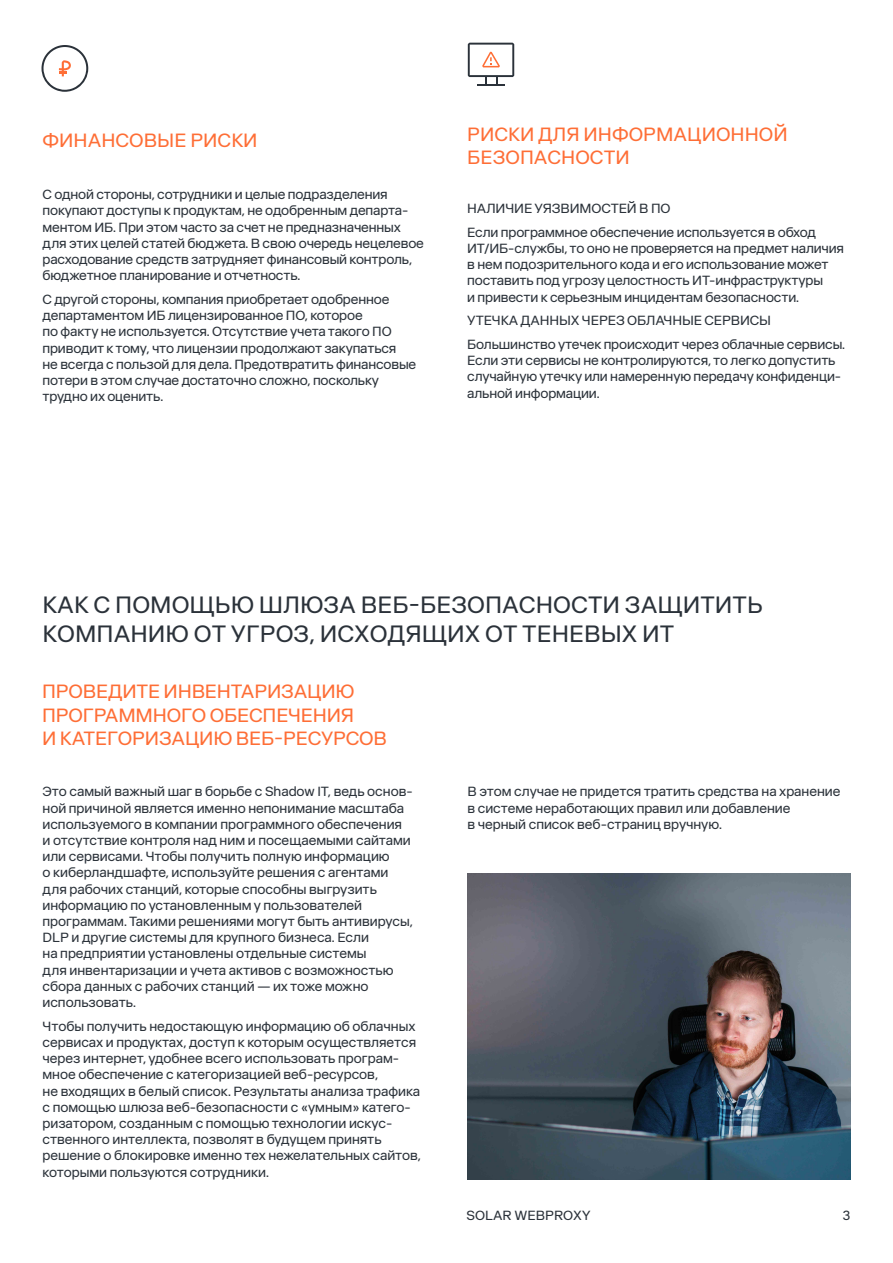
<style>
.page{position:relative;width:893px;height:1263px;background:#fff}
.page>*{position:absolute;margin:0;border:0;box-sizing:border-box;transform-origin:0 0}
.t1{font:24px/28.8px "ONY Sans";color:#2b323a}
.t2{font:19.5px/23.4px "ONY Sans";letter-spacing:-.01em;color:#fe6e36}
.t3{font:13.5px/16.2px "ONY Sans";letter-spacing:-.01em;color:#2b323a}
</style>
<div class="page">
<img style="left:468px;top:873px;width:382px;height:306px">
<svg style="left:41px;top:45px;width:47px;height:47px"></svg>
<hr style="left:478px;top:84px;width:27px;height:2px;background:#2b323a">
<svg style="left:468px;top:43px;width:46px;height:42px"></svg>
<h2 class="t2" style="left:43px;top:128px;width:217px">ФИНАНСОВЫЕ РИСКИ</h2>
<p class="t3" style="left:43px;top:186px;width:383px">С одной стороны, сотрудники и целые подразделения покупают доступы к продуктам, не одобренным департа&shy;ментом ИБ. При этом часто за счет не предназначенных для этих целей статей бюджета. В свою очередь нецелевое расходование средств затрудняет финансовый контроль, бюджетное планирование и отчетность.</p>
<p class="t3" style="left:43px;top:291px;width:375px">С другой стороны, компания приобретает одобренное департаментом ИБ лицензированное ПО, которое<br>по факту не используется. Отсутствие учета такого ПО приводит к тому, что лицензии продолжают закупаться<br>не всегда с пользой для дела. Предотвратить финансовые потери в этом случае достаточно сложно, поскольку трудно их оценить.</p>
<h2 class="t2" style="left:467px;top:122px;width:322px">РИСКИ ДЛЯ ИНФОРМАЦИОННОЙ<br>БЕЗОПАСНОСТИ</h2>
<p class="t3" style="left:467px;top:196px;width:350px;line-height:23.7px">НАЛИЧИЕ УЯЗВИМОСТЕЙ В ПО<br>Если программное обеспечение используется в обход</p>
<p class="t3" style="left:467px;top:240px;width:378px">ИТ/ИБ-службы, то оно не проверяется на предмет наличия в нем подозрительного кода и его использование может поставить под угрозу целостность ИТ-инфраструктуры<br>и привести к серьезным инцидентам безопасности.</p>
<p class="t3" style="left:467px;top:308px;width:379px;line-height:23.7px">УТЕЧКА ДАННЫХ ЧЕРЕЗ ОБЛАЧНЫЕ СЕРВИСЫ<br>Большинство утечек происходит через облачные сервисы.</p>
<p class="t3" style="left:467px;top:352px;width:375px">Если эти сервисы не контролируются, то легко допустить случайную утечку или намеренную передачу конфиденци&shy;альной информации.</p>
<h1 class="t1" style="left:43px;top:590px;width:722px">КАК С ПОМОЩЬЮ ШЛЮЗА ВЕБ-БЕЗОПАСНОСТИ ЗАЩИТИТЬ<br>КОМПАНИЮ ОТ УГРОЗ, ИСХОДЯЩИХ ОТ ТЕНЕВЫХ ИТ</h1>
<h2 class="t2" style="left:42px;top:679px;width:346px">ПРОВЕДИТЕ ИНВЕНТАРИЗАЦИЮ<br>ПРОГРАММНОГО ОБЕСПЕЧЕНИЯ<br>И КАТЕГОРИЗАЦИЮ ВЕБ-РЕСУРСОВ</h2>
<p class="t3" style="left:43px;top:783px;width:372px">Это самый важный шаг в борьбе с Shadow IT, ведь основ&shy;ной причиной является именно непонимание масштаба используемого в компании программного обеспечения и отсутствие контроля над ним и посещаемыми сайтами или сервисами. Чтобы получить полную информацию<br>о киберландшафте, используйте решения с агентами для рабочих станций, которые способны выгрузить информацию по установленным у пользователей программам. Такими решениями могут быть антивирусы, DLP и другие системы для крупного бизнеса. Если<br>на предприятии установлены отдельные системы<br>для инвентаризации и учета активов с возможностью сбора данных с рабочих станций — их тоже можно использовать.</p>
<p class="t3" style="left:43px;top:1018px;width:380px">Чтобы получить недостающую информацию об облачных сервисах и продуктах, доступ к которым осуществляется через интернет, удобнее всего использовать програм&shy;мное обеспечение с категоризацией веб-ресурсов,<br>не входящих в белый список. Результаты анализа трафика с помощью шлюза веб-безопасности с «умным» катего&shy;ризатором, созданным с помощью технологии искус&shy;ственного интеллекта, позволят в будущем принять решение о блокировке именно тех нежелательных сайтов, которыми пользуются сотрудники.</p>
<p class="t3" style="left:467px;top:783px;width:375px">В этом случае не придется тратить средства на хранение в системе неработающих правил или добавление<br>в черный список веб-страниц вручную.</p>
<p class="t3" style="left:467px;top:1207px;width:125px">SOLAR WEBPROXY</p>
<p class="t3" style="left:843px;top:1207px;width:9px">3</p>
</div>
